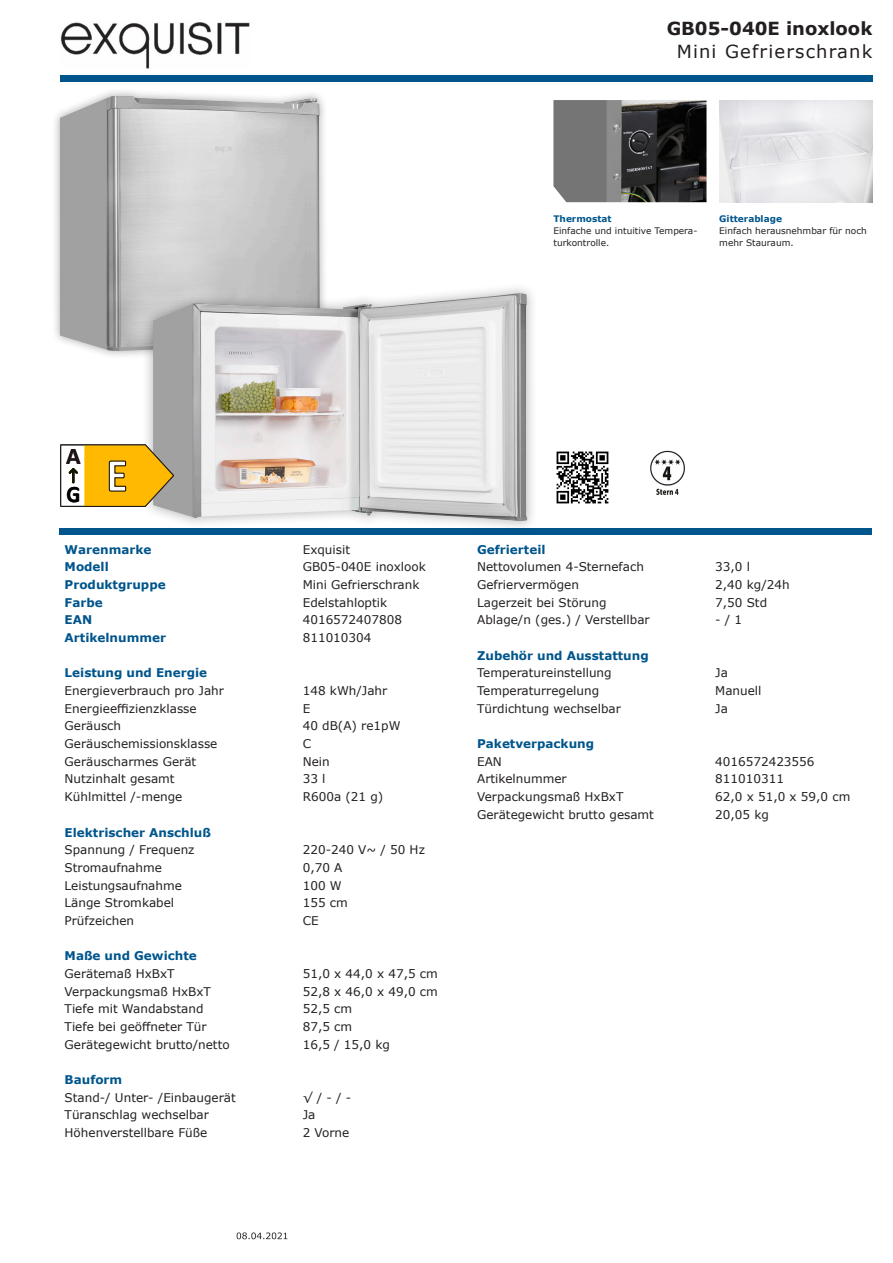
<style>
.page{position:relative;width:893px;height:1263px;background:#fff}
.page>*{position:absolute;margin:0;border:0;box-sizing:border-box;transform-origin:0 0}
.t1{font:700 47.4px "Calibri";color:#fff;scale:.93 1}
.t2{font:700 24px "Calibri";color:#1f1518}
.t3{font:700 23.7px "Calibri";color:#000;scale:.93 1}
.t4{font:18px "Verdana";letter-spacing:.065em;color:#231f20}
.t5{font:700 18px "Verdana";color:#231f20}
.t6{font:12px "Verdana";color:#231f20}
.t7{font:700 12px "Verdana";color:#00558c}
.t8{font:9px/12px "Verdana";color:#231f20}
.t9{font:700 9px "Verdana";color:#00558c}
</style>
<div class="page">
<div style="left:51px;top:88px;width:278px;height:271px;background:#231f20;opacity:.35"></div>
<img style="left:60px;top:96px;width:260px;height:255px">
<img style="left:719px;top:100px;width:153px;height:102px">
<img style="left:553px;top:100px;width:153px;height:102px">
<img style="left:650px;top:450px;width:35px;height:45px">
<img style="left:556px;top:451px;width:53px;height:53px">
<img style="left:60px;top:22px;width:190px;height:47px">
<div style="left:60px;top:75px;width:812px;height:6px;background:#00558c"></div>
<div style="left:60px;top:528px;width:812px;height:6px;background:#00558c"></div>
<div style="left:142px;top:282px;width:396px;height:250px;background:#231f20;opacity:.35"></div>
<img style="left:153px;top:293px;width:374px;height:228px">
<svg style="left:60px;top:444px;width:114px;height:63px"></svg>
<svg style="left:237px;top:1232px;width:50px;height:7px"></svg>
<h3 class="t5" style="left:667px;top:16px;width:207px">GB05-040E inoxlook</h3>
<h3 class="t4" style="left:677px;top:39px;width:197px">Mini Gefrierschrank</h3>
<p class="t9" style="left:553px;top:212px;width:60px">Thermostat</p>
<p class="t8" style="left:553px;top:224px;width:146px">Einfache und intuitive Tempera&shy;turkontrolle.</p>
<p class="t9" style="left:719px;top:212px;width:64px">Gitterablage</p>
<p class="t8" style="left:719px;top:224px;width:149px">Einfach herausnehmbar für noch mehr Stauraum.</p>
<h2 class="t2" style="left:66px;top:439px;width:16px">A</h2>
<h3 class="t3" style="left:67px;top:477px;width:67px">G <sup>E</sup></h3>
<h1 class="t1" style="left:104px;top:442px;width:31px">D</h1>
<p class="t7" style="left:65px;top:541px;width:88px">Warenmarke</p>
<p class="t6" style="left:303px;top:541px;width:49px">Exquisit</p>
<p class="t7" style="left:65px;top:558px;width:46px">Modell</p>
<p class="t6" style="left:303px;top:559px;width:125px">GB05-040E inoxlook</p>
<p class="t7" style="left:65px;top:576px;width:103px">Produktgruppe</p>
<p class="t6" style="left:303px;top:576px;width:118px">Mini Gefrierschrank</p>
<p class="t7" style="left:65px;top:594px;width:40px">Farbe</p>
<p class="t6" style="left:303px;top:594px;width:86px">Edelstahloptik</p>
<p class="t7" style="left:65px;top:611px;width:29px">EAN</p>
<p class="t6" style="left:303px;top:612px;width:101px">4016572407808</p>
<p class="t7" style="left:65px;top:629px;width:103px">Artikelnummer</p>
<p class="t6" style="left:303px;top:629px;width:70px">811010304</p>
<p class="t7" style="left:65px;top:664px;width:144px">Leistung und Energie</p>
<p class="t6" style="left:65px;top:682px;width:161px">Energieverbrauch pro Jahr</p>
<p class="t6" style="left:303px;top:682px;width:86px">148 kWh/Jahr</p>
<p class="t6" style="left:65px;top:700px;width:134px">Energieeffizienzklasse</p>
<p class="t6" style="left:303px;top:700px;width:9px">E</p>
<p class="t6" style="left:65px;top:718px;width:58px">Geräusch</p>
<p class="t6" style="left:303px;top:718px;width:99px">40 dB(A) re1pW</p>
<p class="t6" style="left:65px;top:735px;width:154px">Geräuschemissionsklasse</p>
<p class="t6" style="left:303px;top:735px;width:10px">C</p>
<p class="t6" style="left:65px;top:753px;width:133px">Geräuscharmes Gerät</p>
<p class="t6" style="left:303px;top:753px;width:29px">Nein</p>
<p class="t6" style="left:65px;top:771px;width:112px">Nutzinhalt gesamt</p>
<p class="t6" style="left:303px;top:771px;width:24px">33 l</p>
<p class="t6" style="left:65px;top:788px;width:119px">Kühlmittel /-menge</p>
<p class="t6" style="left:303px;top:788px;width:82px">R600a (21 g)</p>
<p class="t7" style="left:65px;top:824px;width:148px">Elektrischer Anschluß</p>
<p class="t6" style="left:65px;top:841px;width:131px">Spannung / Frequenz</p>
<p class="t6" style="left:303px;top:841px;width:124px">220-240 V~ / 50 Hz</p>
<p class="t6" style="left:65px;top:859px;width:99px">Stromaufnahme</p>
<p class="t6" style="left:303px;top:859px;width:41px">0,70 A</p>
<p class="t6" style="left:65px;top:877px;width:119px">Leistungsaufnahme</p>
<p class="t6" style="left:303px;top:877px;width:40px">100 W</p>
<p class="t6" style="left:65px;top:895px;width:111px">Länge Stromkabel</p>
<p class="t6" style="left:303px;top:895px;width:47px">155 cm</p>
<p class="t6" style="left:65px;top:912px;width:71px">Prüfzeichen</p>
<p class="t6" style="left:303px;top:912px;width:17px">CE</p>
<p class="t7" style="left:65px;top:947px;width:134px">Maße und Gewichte</p>
<p class="t6" style="left:65px;top:965px;width:112px">Gerätemaß HxBxT</p>
<p class="t6" style="left:303px;top:965px;width:137px">51,0 x 44,0 x 47,5 cm</p>
<p class="t6" style="left:65px;top:983px;width:148px">Verpackungsmaß HxBxT</p>
<p class="t6" style="left:303px;top:983px;width:137px">52,8 x 46,0 x 49,0 cm</p>
<p class="t6" style="left:65px;top:1001px;width:140px">Tiefe mit Wandabstand</p>
<p class="t6" style="left:303px;top:1001px;width:51px">52,5 cm</p>
<p class="t6" style="left:65px;top:1018px;width:144px">Tiefe bei geöffneter Tür</p>
<p class="t6" style="left:303px;top:1018px;width:51px">87,5 cm</p>
<p class="t6" style="left:65px;top:1036px;width:167px">Gerätegewicht brutto/netto</p>
<p class="t6" style="left:303px;top:1036px;width:89px">16,5 / 15,0 kg</p>
<p class="t7" style="left:65px;top:1071px;width:59px">Bauform</p>
<p class="t6" style="left:65px;top:1089px;width:173px">Stand-/ Unter- /Einbaugerät</p>
<p class="t6" style="left:303px;top:1089px;width:50px">√ / - / -</p>
<p class="t6" style="left:65px;top:1107px;width:146px">Türanschlag wechselbar</p>
<p class="t6" style="left:303px;top:1107px;width:14px">Ja</p>
<p class="t6" style="left:65px;top:1124px;width:144px">Höhenverstellbare Füße</p>
<p class="t6" style="left:303px;top:1124px;width:48px">2 Vorne</p>
<p class="t7" style="left:477px;top:541px;width:70px">Gefrierteil</p>
<p class="t6" style="left:477px;top:559px;width:168px">Nettovolumen 4-Sternefach</p>
<p class="t6" style="left:715px;top:559px;width:36px">33,0 l</p>
<p class="t6" style="left:477px;top:576px;width:103px">Gefriervermögen</p>
<p class="t6" style="left:715px;top:576px;width:76px">2,40 kg/24h</p>
<p class="t6" style="left:477px;top:594px;width:131px">Lagerzeit bei Störung</p>
<p class="t6" style="left:715px;top:594px;width:53px">7,50 Std</p>
<p class="t6" style="left:477px;top:612px;width:174px">Ablage/n (ges.) / Verstellbar</p>
<p class="t6" style="left:715px;top:612px;width:28px">- / 1</p>
<p class="t7" style="left:477px;top:647px;width:173px">Zubehör und Ausstattung</p>
<p class="t6" style="left:477px;top:665px;width:136px">Temperatureinstellung</p>
<p class="t6" style="left:715px;top:665px;width:14px">Ja</p>
<p class="t6" style="left:477px;top:682px;width:123px">Temperaturregelung</p>
<p class="t6" style="left:715px;top:682px;width:48px">Manuell</p>
<p class="t6" style="left:477px;top:700px;width:145px">Türdichtung wechselbar</p>
<p class="t6" style="left:715px;top:700px;width:14px">Ja</p>
<p class="t7" style="left:477px;top:735px;width:119px">Paketverpackung</p>
<p class="t6" style="left:477px;top:753px;width:26px">EAN</p>
<p class="t6" style="left:715px;top:753px;width:101px">4016572423556</p>
<p class="t6" style="left:477px;top:771px;width:91px">Artikelnummer</p>
<p class="t6" style="left:715px;top:771px;width:70px">811010311</p>
<p class="t6" style="left:477px;top:788px;width:148px">Verpackungsmaß HxBxT</p>
<p class="t6" style="left:715px;top:788px;width:137px">62,0 x 51,0 x 59,0 cm</p>
<p class="t6" style="left:477px;top:806px;width:178px">Gerätegewicht brutto gesamt</p>
<p class="t6" style="left:715px;top:806px;width:55px">20,05 kg</p>
</div>
